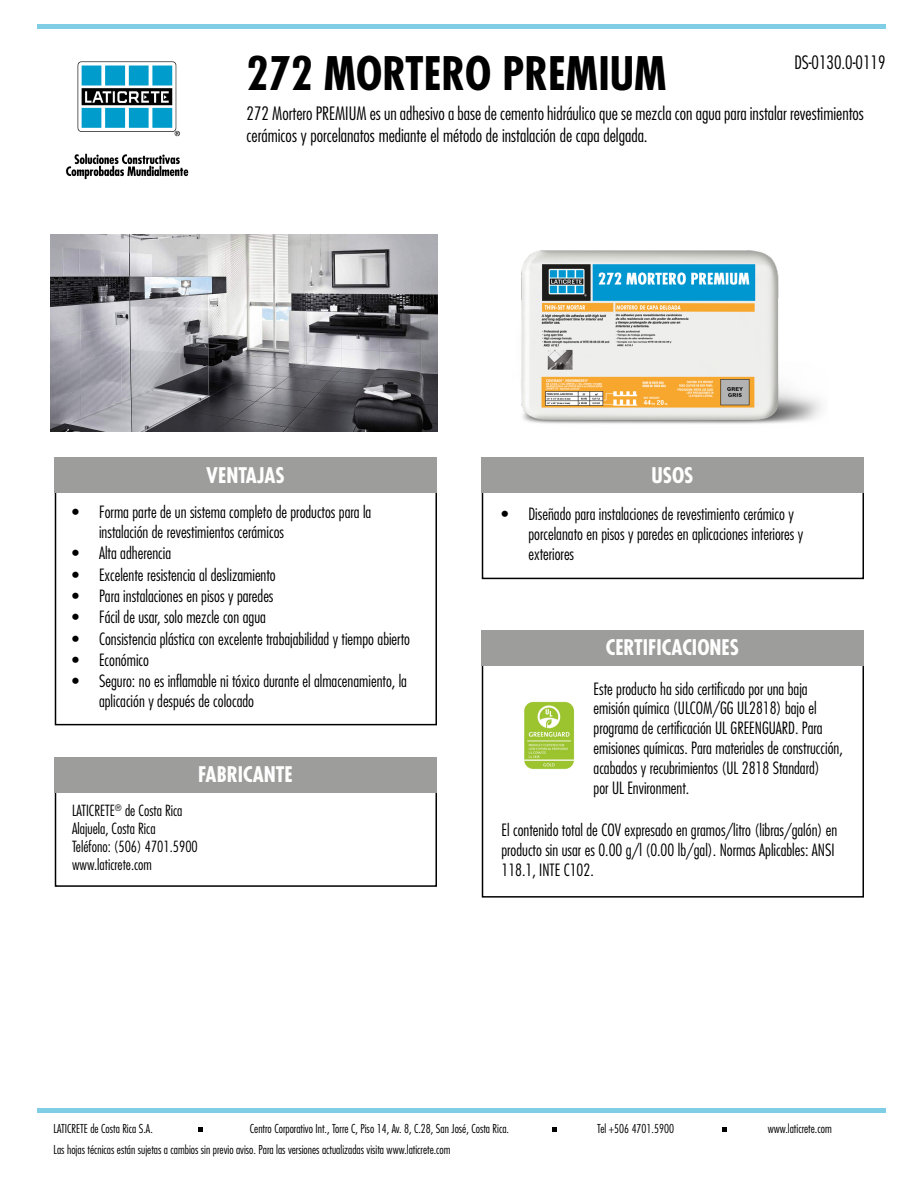
<style>
.page{position:relative;width:918px;height:1188px;background:#fff}
.page>*{position:absolute;margin:0;border:0;box-sizing:border-box;transform-origin:0 0}
.t1{font:700 condensed 45px "Futura Std";color:#000}
.t2{font:700 condensed 21px "Futura Std";color:#fff}
.t3{font:300 condensed 18px/21.6px "Futura Std";color:#000}
.t4{font:300 condensed 16.5px/19.8px "Futura Std";color:#000}
.t5{font:300 condensed 15px/18px "Futura Std";color:#000}
.t6{font:300 condensed 12px "Futura Std";color:#000}
</style>
<div class="page">
<img style="left:66px;top:61px;width:123px;height:119px">
<div style="left:37px;top:24px;width:849px;height:5px;background:#80cee5"></div>
<div style="left:37px;top:1108px;width:849px;height:5px;background:#80cee5"></div>
<svg style="left:198px;top:1127px;width:5px;height:5px"></svg>
<svg style="left:552px;top:1127px;width:4px;height:5px"></svg>
<svg style="left:722px;top:1127px;width:5px;height:5px"></svg>
<div style="left:55px;top:486px;width:382px;height:239px;border:2px solid #000"></div>
<div style="left:55px;top:457px;width:382px;height:36px;background:#9d9d9c"></div>
<div style="left:482px;top:486px;width:382px;height:93px;border:2px solid #000"></div>
<div style="left:482px;top:457px;width:382px;height:36px;background:#9d9d9c"></div>
<div style="left:55px;top:785px;width:382px;height:102px;border:2px solid #000"></div>
<div style="left:55px;top:757px;width:382px;height:36px;background:#9d9d9c"></div>
<div style="left:482px;top:664px;width:382px;height:234px;border:2px solid #000"></div>
<div style="left:482px;top:630px;width:382px;height:36px;background:#9d9d9c"></div>
<img style="left:524px;top:701px;width:51px;height:69px">
<img style="left:521px;top:250px;width:301px;height:174px">
<img style="left:51px;top:234px;width:387px;height:198px">
<h1 class="t1" style="left:247px;top:45px;width:422px">272 MORTERO PREMIUM</h1>
<p class="t3" style="left:247px;top:103px;width:619px">272 Mortero PREMIUM es un adhesivo a base de cemento hidráulico que se mezcla con agua para instalar revestimientos cerámicos y porcelanatos mediante el método de instalación de capa delgada.</p>
<p class="t3" style="left:794px;top:51px;width:93px">DS-0130.0-0119</p>
<p class="t2" style="left:206px;top:462px;width:80px">VENTAJAS</p>
<p class="t2" style="left:651px;top:462px;width:44px">USOS</p>
<p class="t4" style="left:99px;top:502px;width:274px;text-indent:-27px">• Forma parte de un sistema completo de productos para la instalación de revestimientos cerámicos</p>
<p class="t4" style="left:72px;top:543px;width:101px">• Alta adherencia</p>
<p class="t4" style="left:72px;top:565px;width:205px">• Excelente resistencia al deslizamiento</p>
<p class="t4" style="left:72px;top:586px;width:203px">• Para instalaciones en pisos y paredes</p>
<p class="t4" style="left:72px;top:607px;width:195px">• Fácil de usar, solo mezcle con agua</p>
<p class="t4" style="left:72px;top:629px;width:340px">• Consistencia plástica con excelente trabajabilidad y tiempo abierto</p>
<p class="t4" style="left:72px;top:650px;width:78px">• Económico</p>
<p class="t4" style="left:99px;top:671px;width:310px;text-indent:-27px">• Seguro: no es inflamable ni tóxico durante el almacenamiento, la aplicación y después de colocado</p>
<p class="t2" style="left:198px;top:761px;width:96px">FABRICANTE</p>
<p class="t5" style="left:72px;top:801px;width:127px">LATICRETE<sup>®</sup> de Costa Rica<br>Alajuela, Costa Rica<br>Teléfono: (506) 4701.5900 www.laticrete.com</p>
<p class="t4" style="left:529px;top:504px;width:276px;text-indent:-27px">• Diseñado para instalaciones de revestimiento cerámico y porcelanato en pisos y paredes en aplicaciones interiores y exteriores</p>
<p class="t2" style="left:606px;top:634px;width:135px">CERTIFICACIONES</p>
<p class="t4" style="left:594px;top:679px;width:251px">Este producto ha sido certificado por una baja emisión química (ULCOM/GG UL2818) bajo el programa de certificación UL GREENGUARD. Para emisiones químicas. Para materiales de construcción, acabados y recubrimientos (UL 2818 Standard)<br>por UL Environment.</p>
<p class="t4" style="left:502px;top:820px;width:337px">El contenido total de COV expresado en gramos/litro (libras/galón) en producto sin usar es 0.00 g/l (0.00 lb/gal). Normas Aplicables: ANSI<br>118.1, INTE C102.</p>
<p class="t6" style="left:54px;top:1122px;width:101px">LATICRETE de Costa Rica S.A.</p>
<p class="t6" style="left:250px;top:1122px;width:261px">Centro Corporativo Int., Torre C, Piso 14, Av. 8, C.28, San José, Costa Rica.</p>
<p class="t6" style="left:597px;top:1122px;width:78px">Tel +506 4701.5900</p>
<p class="t6" style="left:768px;top:1122px;width:65px">www.laticrete.com</p>
<p class="t6" style="left:54px;top:1143px;width:399px">Las hojas técnicas están sujetas a cambios sin previo aviso. Para las versiones actualizadas visita www.laticrete.com</p>
</div>
